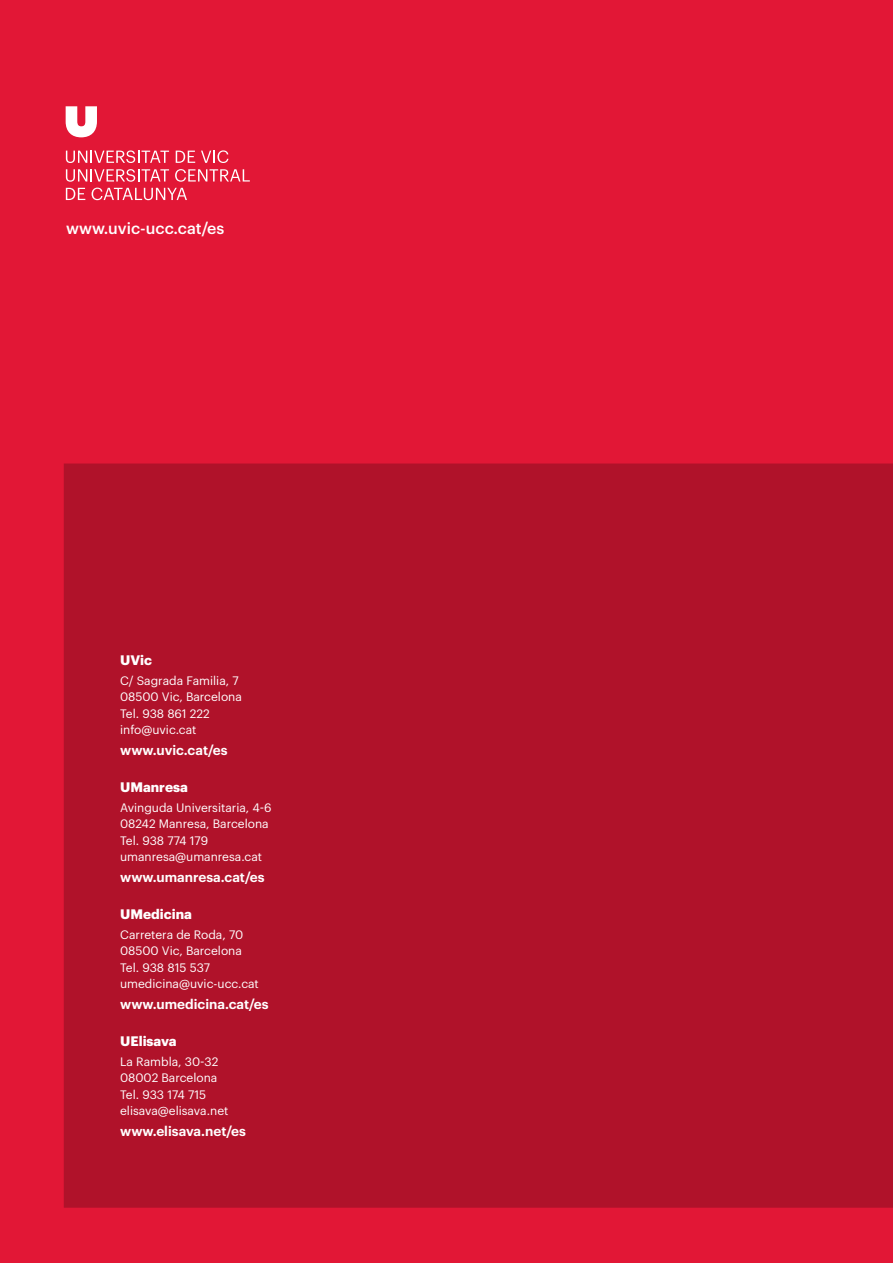
<style>
.page{position:relative;width:893px;height:1263px;background:#e21736}
.page>*{position:absolute;margin:0;border:0;box-sizing:border-box;transform-origin:0 0}
.t1{font:500 15.9px "Graphik";color:#fff}
.t2{font:600 13.5px "Graphik";color:#fff}
.t3{font:700 13.5px "Graphik";color:#fff}
.t4{font:12px "Graphik";color:#fff}
</style>
<div class="page">
<div style="left:64px;top:463px;width:829px;height:745px;background:#b0122a"></div>
<svg style="left:176px;top:151px;width:19px;height:12px"></svg>
<svg style="left:201px;top:150px;width:27px;height:13px"></svg>
<svg style="left:66px;top:150px;width:103px;height:13px"></svg>
<svg style="left:66px;top:169px;width:103px;height:13px"></svg>
<svg style="left:175px;top:169px;width:75px;height:13px"></svg>
<svg style="left:66px;top:188px;width:19px;height:12px"></svg>
<svg style="left:92px;top:188px;width:95px;height:12px"></svg>
<svg style="left:66px;top:106px;width:31px;height:31px"></svg>
<p class="t1" style="left:66px;top:216px;width:160px">www.uvic-ucc.cat/es</p>
<p class="t3" style="left:120px;top:650px;width:33px">UVic</p>
<p class="t4" style="left:120px;top:671px;width:120px">C/ Sagrada Familia, 7</p>
<p class="t4" style="left:120px;top:688px;width:123px">08500 Vic, Barcelona</p>
<p class="t4" style="left:120px;top:704px;width:91px">Tel. 938 861 222</p>
<p class="t4" style="left:120px;top:721px;width:78px">info@uvic.cat</p>
<p class="t2" style="left:120px;top:740px;width:109px">www.uvic.cat/es</p>
<p class="t3" style="left:120px;top:777px;width:69px">UManresa</p>
<p class="t4" style="left:120px;top:798px;width:153px">Avinguda Universitaria, 4-6</p>
<p class="t4" style="left:120px;top:815px;width:150px">08242 Manresa, Barcelona</p>
<p class="t4" style="left:120px;top:831px;width:90px">Tel. 938 774 179</p>
<p class="t4" style="left:120px;top:848px;width:143px">umanresa@umanresa.cat</p>
<p class="t2" style="left:120px;top:867px;width:146px">www.umanresa.cat/es</p>
<p class="t3" style="left:120px;top:904px;width:73px">UMedicina</p>
<p class="t4" style="left:120px;top:925px;width:125px">Carretera de Roda, 70</p>
<p class="t4" style="left:120px;top:942px;width:123px">08500 Vic, Barcelona</p>
<p class="t4" style="left:120px;top:958px;width:91px">Tel. 938 815 537</p>
<p class="t4" style="left:120px;top:975px;width:140px">umedicina@uvic-ucc.cat</p>
<p class="t2" style="left:120px;top:994px;width:150px">www.umedicina.cat/es</p>
<p class="t3" style="left:120px;top:1031px;width:58px">UElisava</p>
<p class="t4" style="left:120px;top:1052px;width:100px">La Rambla, 30-32</p>
<p class="t4" style="left:120px;top:1069px;width:99px">08002 Barcelona</p>
<p class="t4" style="left:120px;top:1085px;width:88px">Tel. 933 174 715</p>
<p class="t4" style="left:120px;top:1102px;width:110px">elisava@elisava.net</p>
<p class="t2" style="left:120px;top:1121px;width:127px">www.elisava.net/es</p>
</div>
